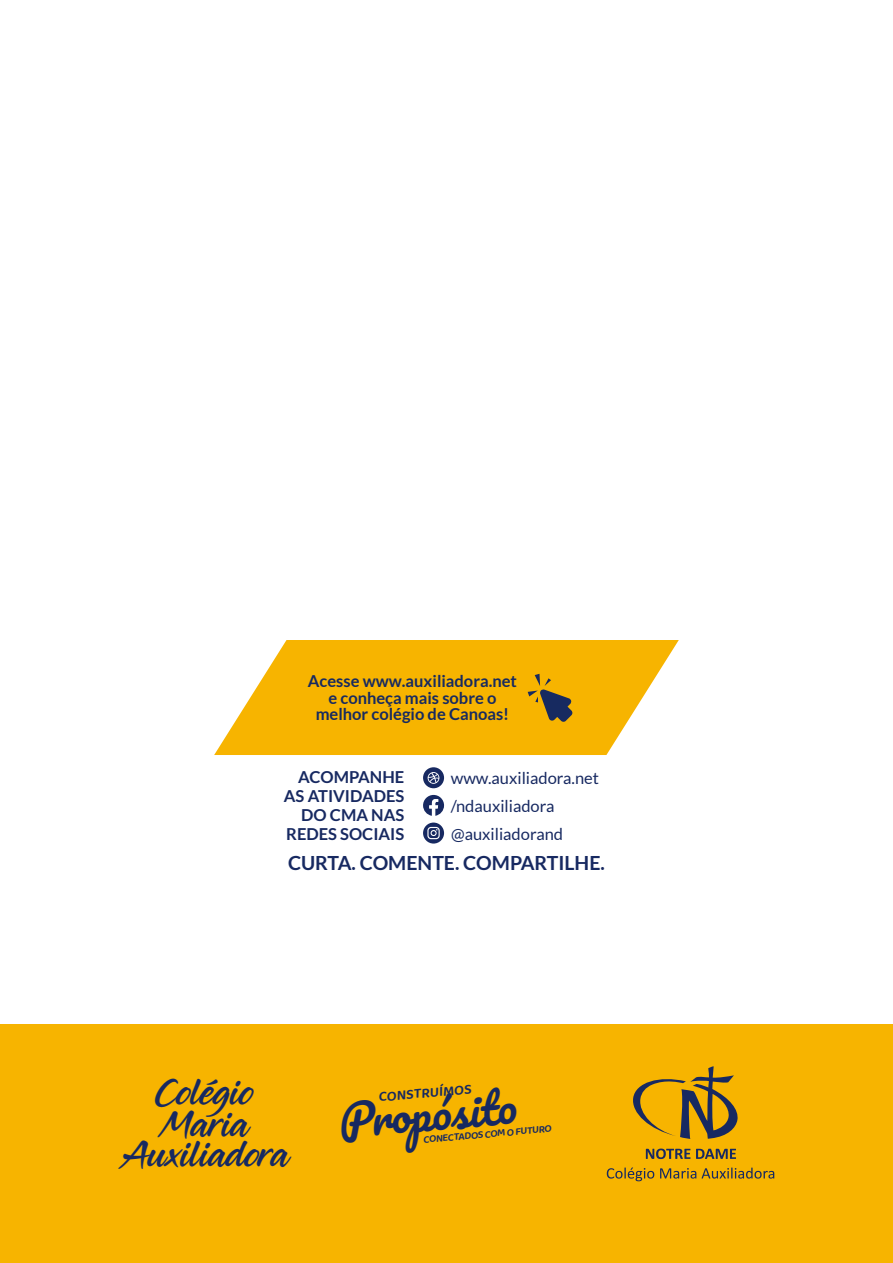
<style>
.page{position:relative;width:893px;height:1263px;background:#fff}
.page>*{position:absolute;margin:0;border:0;box-sizing:border-box;transform-origin:0 0}
.t1{font:43.5px "Pacifico";color:#172961}
.t2{font:37.65px/31px "Midnight Drive";color:#172961;text-align:center}
.t3{font:700 19.5px "Lato";color:#172961}
.t4{font:700 16.5px/16.5px "Lato";color:#172a60;text-align:center}
.t5{font:16.5px/27.6px "Lato";color:#172961}
.t6{font:700 16.5px/19px "Lato";color:#172961;text-align:right}
.t7{font:600 14.25px "Baloo 2";color:#172961}
.t8{font:600 10.5px "Baloo 2";color:#172961}
</style>
<div class="page">
<div style="left:0;top:1025px;width:893px;height:238px;background:#f7b400"></div>
<svg style="left:214px;top:640px;width:465px;height:115px;fill:#f7b400"></svg>
<svg style="left:528px;top:674px;width:45px;height:48px;background:#a98421"></svg>
<div style="left:423px;top:767px;width:21px;height:21px;background:#172961;border-radius:50%"></div>
<svg style="left:428px;top:772px;width:11px;height:12px"></svg>
<svg style="left:423px;top:795px;width:21px;height:21px"></svg>
<svg style="left:423px;top:822px;width:21px;height:21px"></svg>
<svg style="left:427px;top:827px;width:13px;height:12px"></svg>
<svg style="left:607px;top:1066px;width:167px;height:115px"></svg>
<p class="t4" style="left:308px;top:672px;width:211px">Acesse www.auxiliadora.net e conheça mais sobre o melhor colégio de Canoas!</p>
<p class="t6" style="left:284px;top:767px;width:122px">ACOMPANHE<br>AS ATIVIDADES<br>DO CMA NAS<br>REDES SOCIAIS</p>
<p class="t3" style="left:288px;top:851px;width:318px">CURTA. COMENTE. COMPARTILHE.</p>
<p class="t5" style="left:451px;top:764px;width:150px">www.auxiliadora.net /ndauxiliadora @auxiliadorand</p>
<h2 class="t2" style="left:121px;top:1078px;width:170px">Colégio<br>Maria<br>Auxiliadora</h2>
<h1 class="t1" style="left:336px;top:1098px;width:180px;rotate:-5deg">Propósito</h1>
<p class="t7" style="left:377px;top:1086px;width:95px;rotate:-5deg">CONSTRUÍMOS</p>
<p class="t8" style="left:423px;top:1132px;width:130px;rotate:-5deg">CONECTADOS COM O FUTURO</p>
</div>
